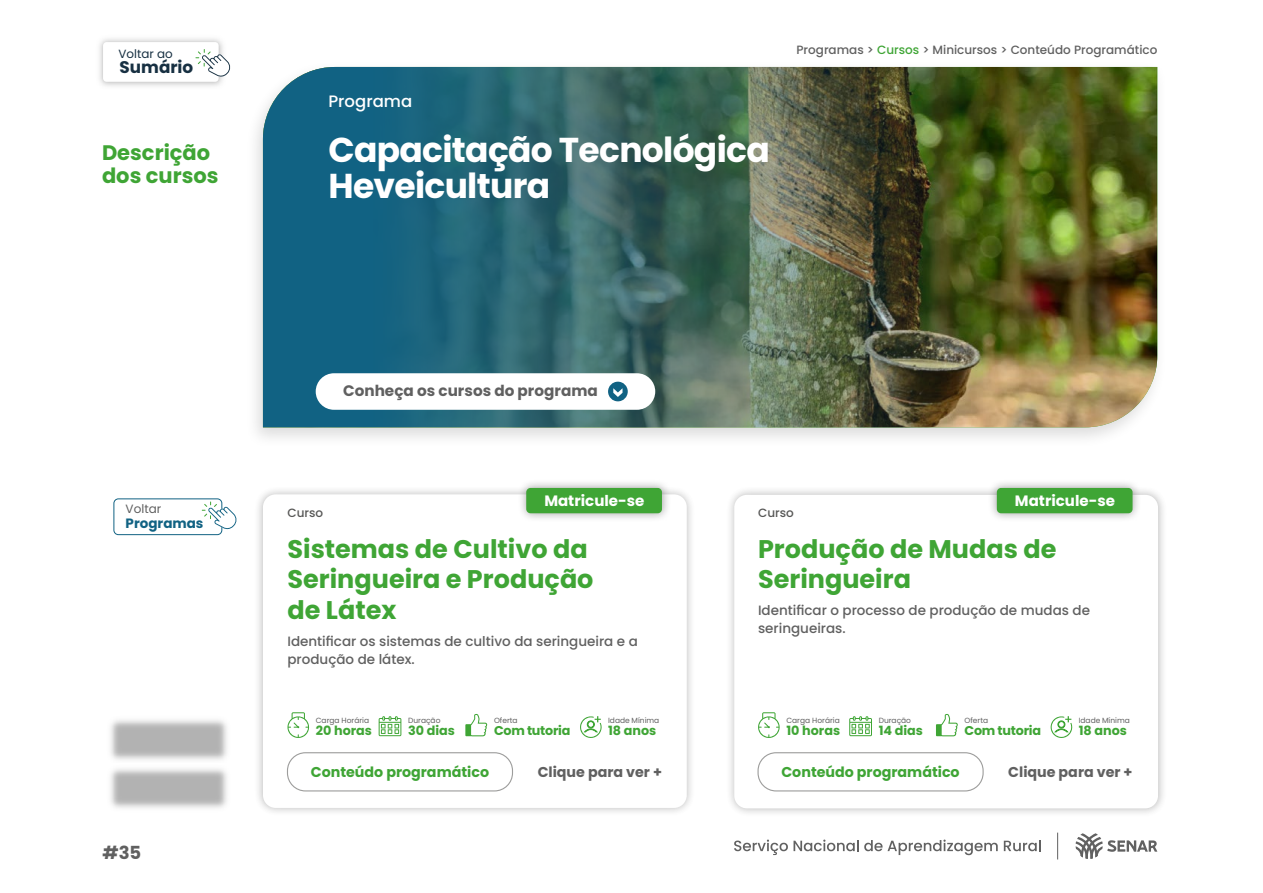
<style>
.page{position:relative;width:1263px;height:893px;background:#fff}
.page>*{position:absolute;margin:0;border:0;box-sizing:border-box;transform-origin:0 0}
.t1{font:700 34.5px/36px "Poppins";letter-spacing:-.02em;color:#fff}
.t2{font:700 25.5px/30.6px "Poppins";color:#3fa535}
.t3{font:700 21px/22.5px "Poppins";color:#3fa535}
.t4{font:700 18px "Poppins";color:#606060}
.t5{font:700 16.8px "Poppins";color:#173042}
.t6{font:500 16.5px "Poppins";color:#fff}
.t7{font:700 15.15px "Poppins";color:#606060}
.t8{font:700 15px "Poppins";color:#fff}
.t9{font:700 14.25px "Poppins";color:#3fa535}
.t10{font:700 14.25px "Poppins";color:#606060}
.t11{font:500 13.5px/18px "Poppins";color:#606060}
.t12{font:700 13.5px "Poppins";color:#116283}
.t13{font:700 12.75px "Poppins";color:#3fa535}
.t14{font:700 12.75px "Poppins";letter-spacing:-.02em;color:#3fa535}
.t15{font:500 12px "Poppins";color:#606060}
.t16{font:500 12px "Poppins";color:#575756}
.t17{font:12px "Poppins";color:#606060}
.t18{font:11.85px "Poppins";color:#173042}
.t19{font:7.5px "Poppins";color:#606060}
.s1{color:#3fa535}
</style>
<div class="page">
<div style="left:254px;top:485px;width:442px;height:332px;background:#000;opacity:.37"></div>
<div style="left:263px;top:494px;width:424px;height:314px;background:#fff;border-radius:13px"></div>
<div style="left:725px;top:486px;width:442px;height:332px;background:#000;opacity:.37"></div>
<div style="left:734px;top:495px;width:424px;height:313px;background:#fff;border-radius:13px"></div>
<svg style="left:758px;top:712px;width:22px;height:26px"></svg>
<svg style="left:849px;top:716px;width:23px;height:20px"></svg>
<svg style="left:936px;top:714px;width:22px;height:22px"></svg>
<svg style="left:1050px;top:716px;width:23px;height:22px"></svg>
<svg style="left:734px;top:840px;width:264px;height:15px"></svg>
<svg style="left:1004px;top:840px;width:37px;height:11px"></svg>
<svg style="left:1075px;top:833px;width:82px;height:26px"></svg>
<svg style="left:1057px;top:833px;width:1px;height:26px"></svg>
<div style="left:988px;top:479px;width:153px;height:43px;background:#000;opacity:.37"></div>
<div style="left:997px;top:488px;width:135px;height:25px;background:#3fa535;border-radius:4px"></div>
<div style="left:517px;top:479px;width:154px;height:43px;background:#000;opacity:.37"></div>
<div style="left:526px;top:488px;width:136px;height:25px;background:#3fa535;border-radius:4px"></div>
<svg style="left:287px;top:712px;width:22px;height:26px"></svg>
<svg style="left:379px;top:716px;width:22px;height:20px"></svg>
<svg style="left:465px;top:714px;width:22px;height:22px"></svg>
<svg style="left:580px;top:716px;width:22px;height:22px"></svg>
<div style="left:245px;top:60px;width:922px;height:389px;background:#000;opacity:.14"></div>
<img style="left:263px;top:67px;width:894px;height:360px">
<div style="left:316px;top:373px;width:339px;height:37px;background:#fff;border-radius:18px"></div>
<div style="left:608px;top:382px;width:20px;height:19px;background:#116283;border-radius:50%"></div>
<svg style="left:613px;top:388px;width:9px;height:9px"></svg>
<div style="left:757px;top:752px;width:227px;height:39px;border:1px solid #9d9d9c;border-radius:18px"></div>
<div style="left:287px;top:752px;width:226px;height:39px;border:1px solid #9d9d9c;border-radius:18px"></div>
<img style="left:110px;top:720px;width:117px;height:88px">
<img style="left:99px;top:38px;width:124px;height:48px">
<div style="left:103px;top:42px;width:116px;height:40px;background:#fff;border-radius:4px"></div>
<svg style="left:195px;top:49px;width:36px;height:28px"></svg>
<div style="left:114px;top:498px;width:108px;height:37px;border:1px solid #116283;border-radius:4px"></div>
<svg style="left:202px;top:502px;width:35px;height:27px"></svg>
<p class="t18" style="left:118px;top:47px;width:56px">Voltar ao</p>
<p class="t5" style="left:120px;top:57px;width:75px">Sumário</p>
<h3 class="t3" style="left:102px;top:142px;width:118px">Descrição dos cursos</h3>
<p class="t6" style="left:328px;top:91px;width:85px">Programa</p>
<h1 class="t1" style="left:328px;top:132px;width:443px">Capacitação Tecnológica<br>Heveicultura</h1>
<p class="t15" style="left:796px;top:43px;width:362px">Programas &gt; <span class="s1">Cursos</span> &gt; Minicursos &gt; Conteúdo Programático</p>
<p class="t17" style="left:126px;top:502px;width:37px">Voltar</p>
<p class="t12" style="left:126px;top:516px;width:79px">Programas</p>
<h3 class="t4" style="left:102px;top:842px;width:40px">#35</h3>
<p class="t7" style="left:343px;top:382px;width:256px">Conheça os cursos do programa</p>
<p class="t8" style="left:544px;top:492px;width:102px">Matricule-se</p>
<p class="t8" style="left:1015px;top:492px;width:102px">Matricule-se</p>
<p class="t16" style="left:287px;top:506px;width:37px">Curso</p>
<p class="t16" style="left:758px;top:506px;width:37px">Curso</p>
<h2 class="t2" style="left:287px;top:534px;width:308px">Sistemas de Cultivo da<br>Seringueira e Produção de Látex</h2>
<p class="t11" style="left:287px;top:632px;width:352px">Identificar os sistemas de cultivo da seringueira e a produção de látex.</p>
<h2 class="t2" style="left:758px;top:534px;width:300px">Produção de Mudas de<br>Seringueira</h2>
<p class="t11" style="left:758px;top:602px;width:333px">Identificar o processo de produção de mudas de seringueiras.</p>
<p class="t19" style="left:316px;top:716px;width:55px">Carga Horária</p>
<p class="t13" style="left:316px;top:723px;width:58px">20 horas</p>
<p class="t19" style="left:408px;top:716px;width:34px">Duração</p>
<p class="t13" style="left:408px;top:723px;width:48px">30 dias</p>
<p class="t19" style="left:494px;top:716px;width:25px">Oferta</p>
<p class="t14" style="left:494px;top:723px;width:78px">Com tutoria</p>
<p class="t19" style="left:608px;top:716px;width:53px">Idade Mínima</p>
<p class="t13" style="left:608px;top:723px;width:50px">18 anos</p>
<p class="t19" style="left:786px;top:716px;width:55px">Carga Horária</p>
<p class="t13" style="left:786px;top:723px;width:55px">10 horas</p>
<p class="t19" style="left:879px;top:716px;width:34px">Duração</p>
<p class="t13" style="left:879px;top:723px;width:46px">14 dias</p>
<p class="t19" style="left:965px;top:716px;width:25px">Oferta</p>
<p class="t14" style="left:965px;top:723px;width:78px">Com tutoria</p>
<p class="t19" style="left:1079px;top:716px;width:53px">Idade Mínima</p>
<p class="t13" style="left:1079px;top:723px;width:50px">18 anos</p>
<p class="t9" style="left:311px;top:764px;width:180px">Conteúdo programático</p>
<p class="t9" style="left:781px;top:764px;width:180px">Conteúdo programático</p>
<p class="t10" style="left:538px;top:764px;width:126px">Clique para ver +</p>
<p class="t10" style="left:1008px;top:764px;width:126px">Clique para ver +</p>
</div>
